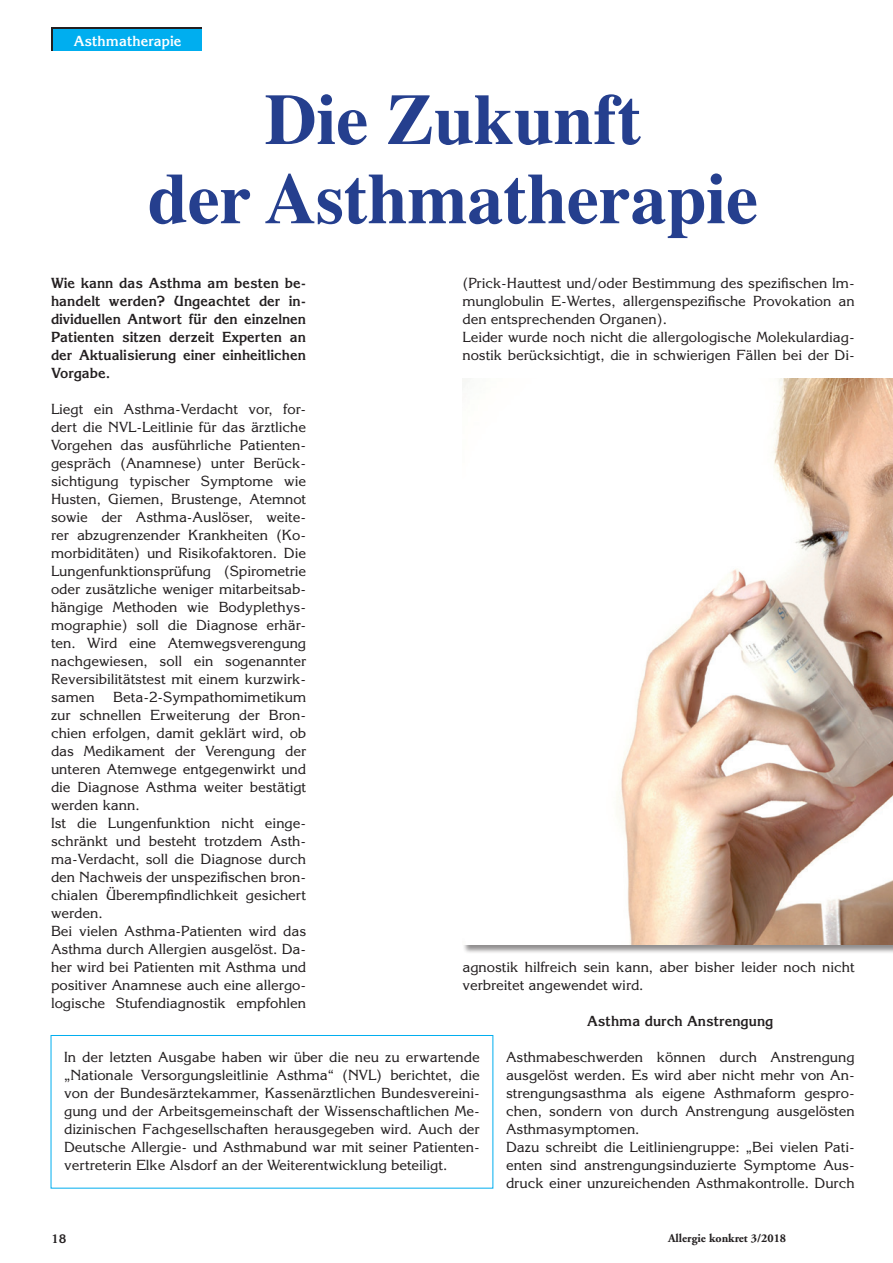
<style>
.page{position:relative;width:893px;height:1263px;background:#fff}
.page>*{position:absolute;margin:0;border:0;box-sizing:border-box;transform-origin:0 0}
.Fliesstext_normal{font:700 72px "Times";color:#253f8e}
.Fliesstext_normal-2{font:14.25px/18px "Korinna";color:#231f20;text-align:justify}
.Fliesstext_bold{font:700 14.25px/18px "Korinna";color:#231f20;text-align:justify}
.SH{font:700 14.25px "Korinna";color:#231f20}
.t1{font:700 14.25px "Korinna";color:#fff}
.t2{font:700 12px "Adobe Garamond";color:#231f20}
.t3{font:700 12px "Korinna";color:#231f20}
</style>
<div class="page">
<div style="left:51px;top:1035px;width:442px;height:153px;border:1px solid #00aeef"></div>
<img style="left:462px;top:378px;width:431px;height:567px">
<svg style="left:51px;top:28px;width:151px;height:23px"></svg>
<div style="left:53px;top:30px;width:149px;height:21px;background:#00aeef"></div>
<p class="t1" style="left:74px;top:32px;width:109px">Asthmatherapie</p>
<p class="Fliesstext_normal" style="left:265px;top:51px;width:378px">Die Zukunft</p>
<p class="Fliesstext_normal" style="left:148px;top:130px;width:612px">der Asthmatherapie</p>
<p class="Fliesstext_normal-2" style="left:462px;top:274px;width:394px">(Prick-Hauttest und/oder Bestimmung des spezifischen Im&shy;munglobulin E-Wertes, allergenspezifische Provokation an den entsprechenden Organen).</p>
<p class="Fliesstext_normal-2" style="left:462px;top:328px;width:394px">Leider wurde noch nicht die allergologische Molekulardiag&shy;nostik berücksichtigt, die in schwierigen Fällen bei der Di-</p>
<p class="Fliesstext_bold" style="left:51px;top:274px;width:257px">Wie kann das Asthma am besten be&shy;handelt werden? Ungeachtet der in&shy;dividuellen Antwort für den einzelnen Patienten sitzen derzeit Experten an der Aktualisierung einer einheitlichen Vorgabe.</p>
<p class="Fliesstext_normal-2" style="left:51px;top:400px;width:257px">Liegt ein Asthma-Verdacht vor, for&shy;dert die NVL-Leitlinie für das ärztliche Vorgehen das ausführliche Patienten&shy;gespräch (Anamnese) unter Berück&shy;sichtigung typischer Symptome wie Husten, Giemen, Brustenge, Atemnot sowie der Asthma-Auslöser, weite&shy;rer abzugrenzender Krankheiten (Ko&shy;morbiditäten) und Risikofaktoren. Die Lungenfunktionsprüfung (Spirometrie oder zusätzliche weniger mitarbeitsab&shy;hängige Methoden wie Bodyplethys&shy;mographie) soll die Diagnose erhär&shy;ten. Wird eine Atemwegsverengung nachgewiesen, soll ein sogenannter Reversibilitätstest mit einem kurzwirk&shy;samen</p>
<p class="Fliesstext_normal-2" style="left:51px;top:688px;width:257px;text-indent:62px">Beta-2-Sympathomimetikum zur schnellen Erweiterung der Bron&shy;chien erfolgen, damit geklärt wird, ob das Medikament der Verengung der unteren Atemwege entgegenwirkt und die Diagnose Asthma weiter bestätigt werden kann.</p>
<p class="Fliesstext_normal-2" style="left:51px;top:814px;width:257px">Ist die Lungenfunktion nicht einge&shy;schränkt und besteht trotzdem Asth&shy;ma-Verdacht, soll die Diagnose durch den Nachweis der unspezifischen bron&shy;chialen Überempfindlichkeit gesichert werden.</p>
<p class="Fliesstext_normal-2" style="left:51px;top:922px;width:257px">Bei vielen Asthma-Patienten wird das Asthma durch Allergien ausgelöst. Da&shy;her wird bei Patienten mit Asthma und positiver Anamnese auch eine allergo&shy;logische Stufendiagnostik empfohlen</p>
<p class="Fliesstext_normal-2" style="left:462px;top:958px;width:394px">agnostik hilfreich sein kann, aber bisher leider noch nicht verbreitet angewendet wird.</p>
<p class="SH" style="left:587px;top:1012px;width:188px">Asthma durch Anstrengung</p>
<p class="Fliesstext_normal-2" style="left:506px;top:1048px;width:350px">Asthmabeschwerden können durch Anstrengung ausgelöst werden. Es wird aber nicht mehr von An&shy;strengungsasthma als eigene Asthmaform gespro&shy;chen, sondern von durch Anstrengung ausgelösten Asthmasymptomen.</p>
<p class="Fliesstext_normal-2" style="left:506px;top:1138px;width:350px">Dazu schreibt die Leitliniengruppe: „Bei vielen Pati&shy;enten sind anstrengungsinduzierte Symptome Aus&shy;druck einer unzureichenden Asthmakontrolle. Durch</p>
<p class="Fliesstext_normal-2" style="left:64px;top:1048px;width:417px">In der letzten Ausgabe haben wir über die neu zu erwartende „Nationale Versorgungsleitlinie Asthma“ (NVL) berichtet, die von der Bundesärztekammer, Kassenärztlichen Bundesvereini&shy;gung und der Arbeitsgemeinschaft der Wissenschaftlichen Me&shy;dizinischen Fachgesellschaften herausgegeben wird. Auch der Deutsche Allergie- und Asthmabund war mit seiner Patienten&shy;vertreterin Elke Alsdorf an der Weiterentwicklung beteiligt.</p>
<p class="t3" style="left:51px;top:1231px;width:17px">18</p>
<p class="t2" style="left:668px;top:1231px;width:120px">Allergie konkret 3/2018</p>
</div>
